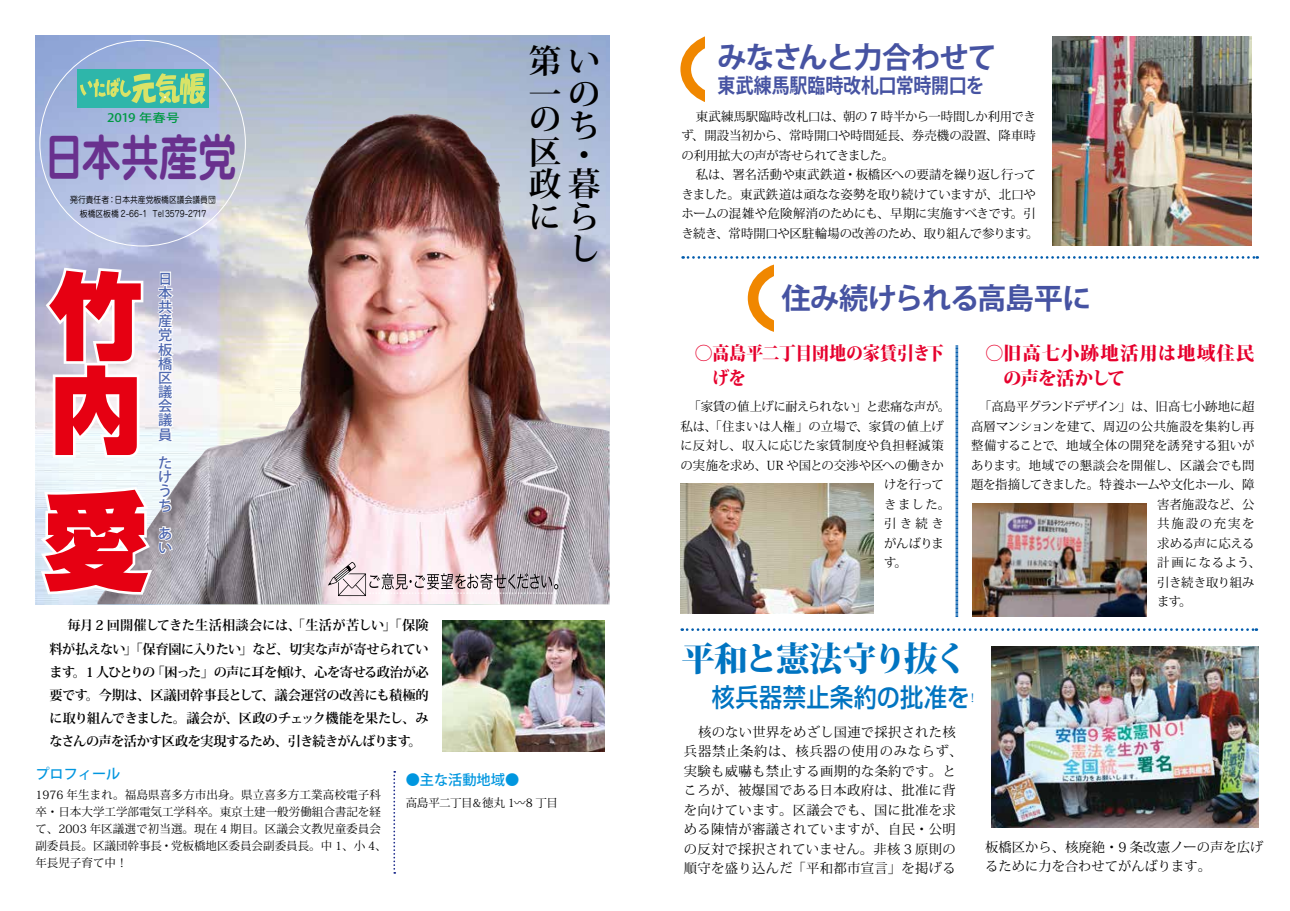
<style>
.page{position:relative;width:1290px;height:911px;background:#fff}
.page>*{position:absolute;margin:0;border:0;box-sizing:border-box;transform-origin:0 0}
.t1{font:900 105.38px "Shin Go Pro";color:#e60012}
.t2{font:900 93.88px/93.9px "Shin Go Pro";color:#e60012}
.t3{font:700 49.62px "Jun 501 Pro";letter-spacing:-.015em;color:#69318e;scale:.79 1}
.t4{font:800 33.62px "Koz Min Pro";letter-spacing:-.075em;color:#0074c1}
.t5{font:700 32.75px/32.5px "Koz Min Pro";color:#000}
.t6{font:700 29.25px "Koz Go Pro";letter-spacing:-.045em;color:#4653a2}
.t7{font:500 25.75px "Shin Go Pro";letter-spacing:.025em;color:#0074c1;scale:.9 1}
.t8{font:700 20.38px "Koz Go Pro";letter-spacing:-.01em;color:#4653a2;scale:.88 1}
.t9{font:800 18.62px/24.8px "Koz Min Pro";letter-spacing:.03em;color:#e6002d}
.t10{font:800 18.62px/24.8px "Koz Min Pro";letter-spacing:-.02em;color:#e6002d}
.t11{font:500 14.12px/14.1px "Koz Go Pro";color:#4e68b0}
.t12{font:500 14.12px "Koz Go Pro";color:#0096df}
.t13{font:700 13.38px/23px "Koz Min Pro";letter-spacing:-.035em;color:#000;text-align:right}
.t14{font:700 13.38px "Koz Min Pro";letter-spacing:-.055em;color:#000}
.t15{font:700 13.38px "Koz Min Pro";letter-spacing:-.01em;color:#000}
.t16{font:13.25px/19.5px "Koz Min Pro";letter-spacing:.025em;color:#000}
.t17{font:13.25px/19.5px "Koz Min Pro";color:#000}
.t18{font:12.38px/19.5px "Koz Min Pro";letter-spacing:-.01em;color:#000;text-align:center}
.t19{font:12.38px "Koz Min Pro";letter-spacing:-.04em;color:#000}
.t20{font:12.38px "Koz Min Pro";letter-spacing:-.03em;color:#000}
.t21{font:12.38px "Koz Min Pro";letter-spacing:-.045em;color:#000}
.t22{font:12.38px "Koz Min Pro";letter-spacing:.01em;color:#000}
.t23{font:12.38px "Koz Min Pro";letter-spacing:.025em;color:#000}
.t24{font:12.38px "Koz Min Pro";letter-spacing:.03em;color:#000}
.t25{font:12.38px "Koz Min Pro";letter-spacing:.075em;color:#000}
.t26{font:12.38px "Koz Min Pro";letter-spacing:.145em;color:#000}
.t27{font:500 11.75px "Koz Go Pro";letter-spacing:-.01em;color:#094;scale:1.14 1}
.t28{font:11.5px/16.9px "Koz Min Pro";color:#000}
.t29{font:11.5px "Koz Min Pro";letter-spacing:-.045em;color:#000}
.t30{font:11.5px "Koz Min Pro";color:#0074c1}
.t31{font:8.88px/14.1px "Jun 201 Pro";color:#000;scale:.88 1}
</style>
<div class="page">
<img style="left:35px;top:35px;width:574px;height:569px">
<img style="left:97px;top:114px;width:512px;height:490px">
<svg style="left:36px;top:265px;width:142px;height:332px"></svg>
<div style="left:77px;top:69px;width:131px;height:39px;background:#2eb6aa"></div>
<svg style="left:80px;top:73px;width:125px;height:31px"></svg>
<svg style="left:328px;top:562px;width:230px;height:34px"></svg>
<img style="left:991px;top:647px;width:268px;height:180px">
<div style="left:680px;top:33px;width:89px;height:73px;border:11px solid #f08700;border-radius:50%"></div>
<div style="left:705px;top:30px;width:65px;height:76px;background:#fff"></div>
<svg style="left:682px;top:628px;width:575px;height:3px"></svg>
<svg style="left:683px;top:256px;width:575px;height:3px"></svg>
<img style="left:1052px;top:36px;width:199px;height:209px">
<div style="left:748px;top:261px;width:85px;height:74px;border:11px solid #f08700;border-radius:50%"></div>
<div style="left:774px;top:259px;width:61px;height:76px;background:#fff"></div>
<img style="left:973px;top:503px;width:173px;height:114px">
<img style="left:680px;top:484px;width:193px;height:129px">
<img style="left:443px;top:620px;width:161px;height:131px">
<svg style="left:393px;top:771px;width:2px;height:102px"></svg>
<svg style="left:955px;top:345px;width:4px;height:272px"></svg>
<p class="t27" style="left:107px;top:110px;width:65px">2019 年春号</p>
<h3 class="t3" style="left:45px;top:118px;width:245px">日本共産党</h3>
<p class="t31" style="left:153px;top:191px;width:73px;text-indent:-82px">発行責任者：日本共産党板橋区議会議員団<br>Tel3579-2717</p>
<p class="t31" style="left:80px;top:206px;width:78px">板橋区板橋 2-66-1</p>
<h2 class="t2" style="left:49px;top:260px;width:93px">竹内</h2>
<h1 class="t1" style="left:43px;top:458px;width:106px">愛</h1>
<p class="t11" style="left:158px;top:272px;width:15px">日本共産党板橋区議会議員</p>
<p class="t11" style="left:158px;top:456px;width:15px;text-align:justify">たけうち</p>
<p class="t11" style="left:158px;top:527px;width:15px">あい</p>
<p class="t13" style="left:50px;top:613px;width:381px">毎月 2 回開催してきた生活相談会には、「生活が苦しい」「保険<br>料が払えない」「保育園に入りたい」など、切実な声が寄せられてい「困った」の声に耳を傾け、心を寄せる政治が必</p>
<p class="t13" style="left:50px;top:659px;width:27px">ます</p>
<p class="t13" style="left:73px;top:659px;width:84px">。1 人ひとりの</p>
<h3 class="t6" style="left:718px;top:38px;width:281px">みなさんと力合わせて</h3>
<h3 class="t8" style="left:718px;top:72px;width:304px">東武練馬駅臨時改札口常時開口を</h3>
<h3 class="t5" style="left:529px;top:43px;width:71px">第い一の</h3>
<h3 class="t5" style="left:529px;top:101px;width:73px">の<br>区政暮にら</h3>
<h3 class="t5" style="left:568px;top:108px;width:30px">ち</h3>
<p class="t18" style="left:692px;top:106px;width:346px">東武練馬駅臨時改札口は、朝の 7 時半から一時間しか利用でき、開設当初から、常時開口や時間延長、券売機の設置、降車時</p>
<p class="t18" style="left:681px;top:126px;width:14px">ず</p>
<p class="t19" style="left:681px;top:146px;width:214px">の利用拡大の声が寄せられてきました。</p>
<p class="t18" style="left:696px;top:164px;width:342px">私は、署名活動や東武鉄道・板橋区への要請を繰り返し行って</p>
<p class="t18" style="left:681px;top:184px;width:356px">きました。東武鉄道は頑なな姿勢を取り続けていますが、北口や</p>
<p class="t18" style="left:1011px;top:203px;width:27px">。引</p>
<h3 class="t5" style="left:568px;top:137px;width:21px">・</h3>
<p class="t18" style="left:681px;top:203px;width:333px">ホームの混雑や危険解消のためにも、早期に実施すべきです</p>
<p class="t20" style="left:681px;top:224px;width:348px">き続き、常時開口や区駐輪場の改善のため、取り組んで参ります</p>
<h3 class="t5" style="left:568px;top:232px;width:31px">し</h3>
<p class="t18" style="left:1026px;top:223px;width:14px">。</p>
<h3 class="t6" style="left:781px;top:280px;width:311px">住み続けられる高島平に</h3>
<h3 class="t10" style="left:712px;top:340px;width:233px;text-indent:-18px">○高島平二丁目団地の家賃引き下げを</h3>
<p class="t19" style="left:688px;top:398px;width:263px">「家賃の値上げに耐えられない」と悲痛な声が。</p>
<p class="t18" style="left:680px;top:416px;width:265px">私は、「住まいは人権」の立場で、家賃の値上げ</p>
<p class="t23" style="left:680px;top:437px;width:265px">に反対し、収入に応じた家賃制度や負担軽減策</p>
<p class="t18" style="left:680px;top:455px;width:265px">の実施を求め、UR や国との交渉や区への働きか</p>
<p class="t18" style="left:884px;top:475px;width:61px">けを行って</p>
<p class="t18" style="left:884px;top:494px;width:67px">きました。</p>
<p class="t18" style="left:884px;top:513px;width:61px">引き続き</p>
<p class="t18" style="left:884px;top:533px;width:61px">がんばりま</p>
<p class="t18" style="left:894px;top:552px;width:14px">。</p>
<h3 class="t9" style="left:1003px;top:340px;width:253px;text-indent:-18px">○旧高七小跡地活用は地域住民の声を活かして</h3>
<p class="t18" style="left:979px;top:397px;width:277px;text-align:right">「高島平グランドデザイン」は、旧高七小跡地に超、周辺の公共施設を集約し再</p>
<p class="t18" style="left:971px;top:416px;width:123px">高層マンションを建て</p>
<p class="t22" style="left:971px;top:437px;width:285px">整備することで、地域全体の開発を誘発する狙いが</p>
<p class="t24" style="left:1016px;top:456px;width:240px">。地域での懇談会を開催し、区議会でも問</p>
<p class="t18" style="left:971px;top:455px;width:49px">あります</p>
<p class="t21" style="left:971px;top:476px;width:285px">題を指摘してきました。特養ホームや文化ホール、障</p>
<p class="t18" style="left:1157px;top:494px;width:99px">害者施設など、公</p>
<p class="t26" style="left:1157px;top:515px;width:99px">共施設の充実を</p>
<p class="t18" style="left:1157px;top:533px;width:99px">求める声に応える</p>
<p class="t25" style="left:1157px;top:554px;width:105px">計画になるよう、</p>
<p class="t18" style="left:1157px;top:572px;width:99px">引き続き取り組み</p>
<p class="t18" style="left:1179px;top:591px;width:14px">。</p>
<p class="t18" style="left:884px;top:552px;width:14px">す</p>
<p class="t18" style="left:1157px;top:591px;width:26px">ます</p>
<h3 class="t4" style="left:681px;top:634px;width:288px">平和と憲法守り抜く</h3>
<p class="t15" style="left:86px;top:685px;width:179px">。今期は、区議団幹事長として</p>
<p class="t13" style="left:261px;top:682px;width:169px">、議会運営の改善にも積極的</p>
<p class="t13" style="left:50px;top:682px;width:381px;text-align:left">要です<br>に取り組んできました。議会が、区政のチェック機能を果たし、み</p>
<p class="t14" style="left:50px;top:731px;width:363px">なさんの声を活かす区政を実現するため、引き続きがんばります</p>
<p class="t13" style="left:408px;top:728px;width:15px">。</p>
<p class="t12" style="left:35px;top:764px;width:87px">プロフィール</p>
<p class="t28" style="left:35px;top:786px;width:353px">1976 年生まれ。福島県喜多方市出身。県立喜多方工業高校電子科卒・日本大学工学部電気工学科卒。東京土建一般労働組合書記を経て、2003 年区議選で初当選。現在 4 期目。区議会文教児童委員会副委員長。区議団幹事長・党板橋地区委員会副委員長。中 1、小 4、年長児子育て中!</p>
<p class="t12" style="left:406px;top:771px;width:115px">●主な活動地域●</p>
<p class="t29" style="left:406px;top:794px;width:154px">高島平二丁目＆徳丸 〰1 8 丁目</p>
<h3 class="t7" style="left:712px;top:676px;width:288px">核兵器禁止条約の批准を</h3>
<p class="t30" style="left:967px;top:689px;width:13px">!</p>
<p class="t16" style="left:698px;top:721px;width:259px">核のない世界をめざし国連で採択された核</p>
<p class="t16" style="left:684px;top:741px;width:280px">兵器禁止条約は、核兵器の使用のみならず、実験も威嚇も禁止する画期的な条約です。ところが、被爆国である日本政府は、批准に背を向けています。区議会でも、国に批准を求める陳情が審議されていますが、自民・公明の反対で採択されていません。非核 3 原則の順守を盛り込んだ「平和都市宣言」を掲げる</p>
<p class="t17" style="left:985px;top:836px;width:280px">板橋区から、核廃絶・9 条改憲ノーの声を広げるために力を合わせてがんばります。</p>
</div>
